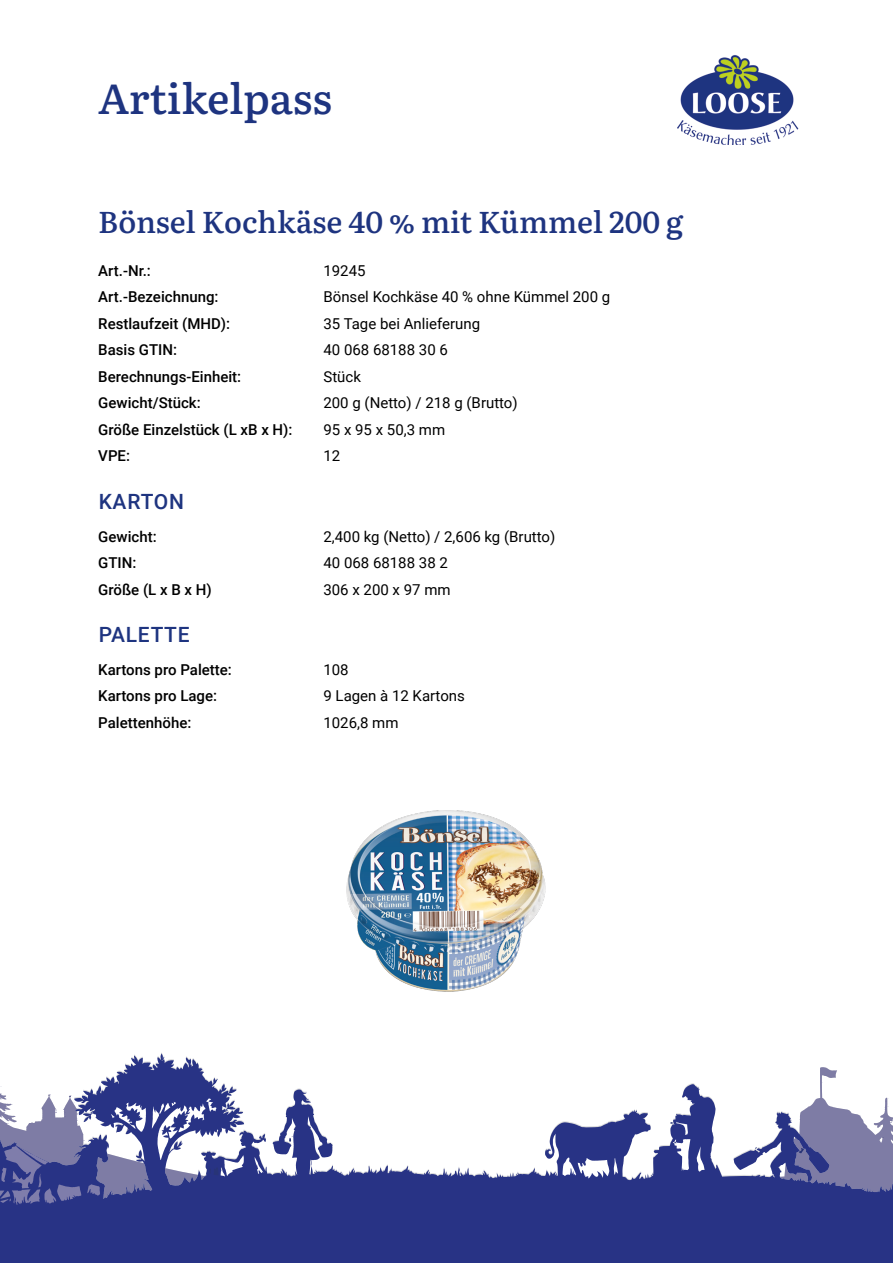
<style>
.page{position:relative;width:893px;height:1263px;background:#fff}
.page>*{position:absolute;margin:0;border:0;box-sizing:border-box;transform-origin:0 0}
.t1{font:42px "Literata";color:#1e3480}
.t2{font:30px "Literata";letter-spacing:-.005em;color:#1e3480}
.t3{font:500 21px "Roboto";letter-spacing:.035em;color:#1e3480}
.t4{font:15px "Roboto";color:#000}
.t5{font:500 15px/26.5px "Roboto";color:#000}
</style>
<div class="page">
<img style="left:677px;top:55px;width:121px;height:90px">
<svg style="left:0;top:1053px;width:893px;height:210px;fill:#283385"></svg>
<svg style="left:0;top:1067px;width:893px;height:138px"></svg>
<img style="left:346px;top:810px;width:200px;height:182px">
<h1 class="t1" style="left:98px;top:67px;width:235px">Artikelpass</h1>
<p class="t2" style="left:98px;top:199px;width:587px">Bönsel Kochkäse 40 % mit Kümmel 200 g</p>
<p class="t4" style="left:323px;top:260px;width:44px">19245</p>
<p class="t4" style="left:323px;top:287px;width:288px">Bönsel Kochkäse 40 % ohne Kümmel 200 g</p>
<p class="t4" style="left:323px;top:313px;width:158px">35 Tage bei Anlieferung</p>
<p class="t4" style="left:323px;top:340px;width:126px">40 068 68188 30 6</p>
<p class="t4" style="left:323px;top:366px;width:39px">Stück</p>
<p class="t4" style="left:323px;top:393px;width:196px">200 g (Netto) / 218 g (Brutto)</p>
<p class="t4" style="left:323px;top:419px;width:123px">95 x 95 x 50,3 mm</p>
<p class="t4" style="left:323px;top:446px;width:18px">12</p>
<p class="t5" style="left:98px;top:257px;width:196px">Art.-Nr.:<br>Art.-Bezeichnung:<br>Restlaufzeit (MHD):<br>Basis GTIN:<br>Berechnungs-Einheit:<br>Gewicht/Stück:<br>Größe Einzelstück (L xB x H):<br>VPE:</p>
<h3 class="t3" style="left:99px;top:487px;width:87px">KARTON</h3>
<p class="t5" style="left:98px;top:522px;width:115px">Gewicht:<br>GTIN:<br>Größe (L x B x H)</p>
<h3 class="t3" style="left:99px;top:620px;width:92px">PALETTE</h3>
<p class="t4" style="left:323px;top:526px;width:233px">2,400 kg (Netto) / 2,606 kg (Brutto)</p>
<p class="t4" style="left:323px;top:552px;width:126px">40 068 68188 38 2</p>
<p class="t4" style="left:323px;top:579px;width:129px">306 x 200 x 97 mm</p>
<p class="t5" style="left:98px;top:656px;width:135px">Kartons pro Palette:<br>Kartons pro Lage:<br>Palettenhöhe:</p>
<p class="t4" style="left:323px;top:659px;width:27px">108</p>
<p class="t4" style="left:323px;top:685px;width:143px">9 Lagen à 12 Kartons</p>
<p class="t4" style="left:323px;top:712px;width:77px">1026,8 mm</p>
</div>
